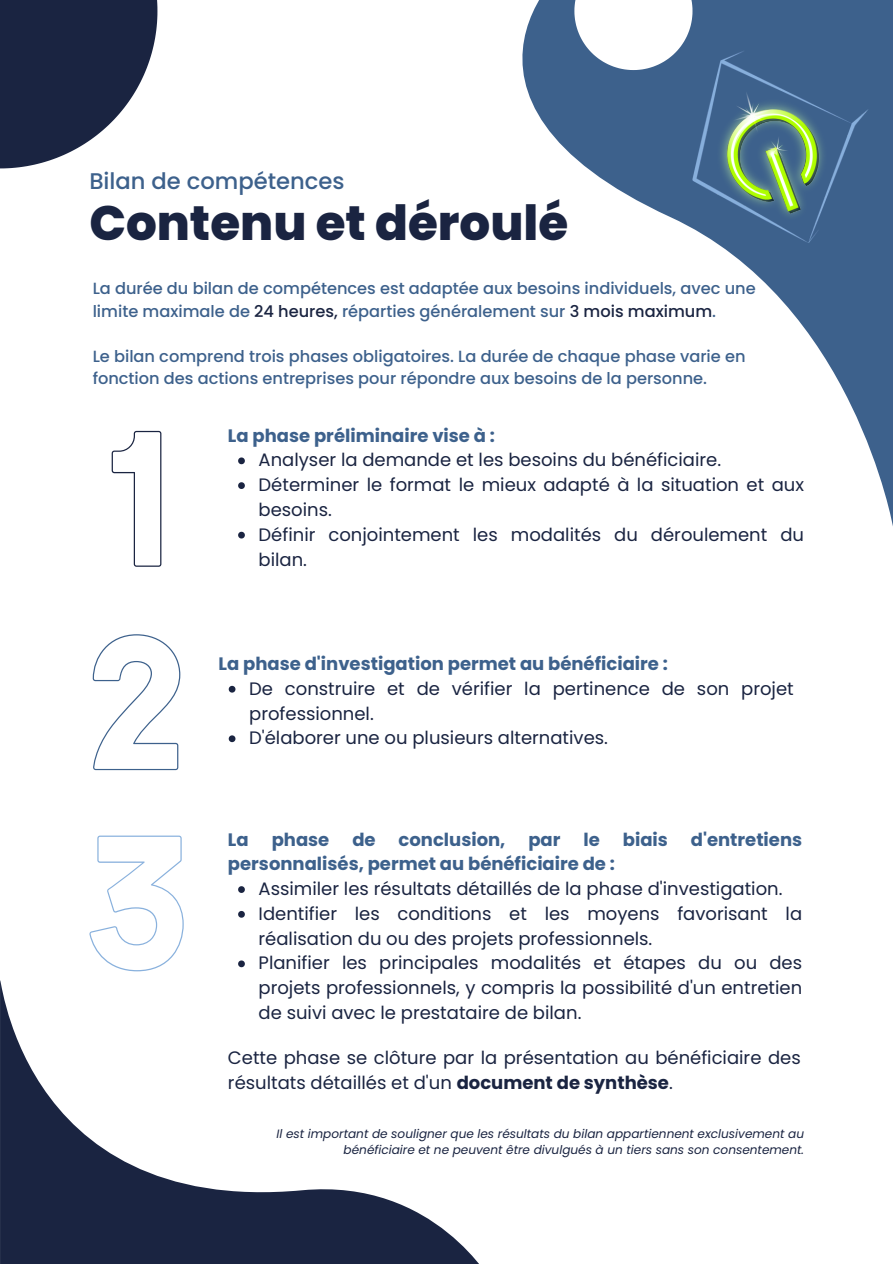
<style>
.page{position:relative;width:893px;height:1264px;background:#fff}
.page>*{position:absolute;margin:0;border:0;box-sizing:border-box;transform-origin:0 0}
.t1{font:800 48.3px "Poppins";color:#1a2441}
.t2{font:500 22.65px "Poppins";color:#3d618c}
.t3{font:18px/24.8px "Poppins";color:#1a2441}
.t4{font:700 18px "Poppins";color:#3d618c}
.t5{font:500 16.2px/22.5px "Poppins";color:#3d618c}
.t6{font:italic 12.15px/16.6px "Poppins";color:#1a2441;text-align:right}
.s1{color:#1a2441}
.s2{font-weight:700}
</style>
<div class="page">
<svg style="left:112px;top:431px;width:49px;height:136px"></svg>
<svg style="left:93px;top:634px;width:87px;height:136px"></svg>
<svg style="left:89px;top:835px;width:95px;height:121px"></svg>
<svg style="left:238px;top:457px;width:7px;height:7px"></svg>
<svg style="left:238px;top:482px;width:7px;height:7px"></svg>
<svg style="left:238px;top:532px;width:7px;height:6px"></svg>
<svg style="left:238px;top:886px;width:7px;height:7px"></svg>
<svg style="left:238px;top:911px;width:7px;height:6px"></svg>
<svg style="left:0;top:956px;width:478px;height:307px"></svg>
<svg style="left:522px;top:0;width:370px;height:522px"></svg>
<svg style="left:574px;top:0;width:118px;height:70px"></svg>
<svg style="left:0;top:0;width:157px;height:168px"></svg>
<img style="left:672px;top:31px;width:220px;height:227px">
<svg style="left:229px;top:686px;width:6px;height:6px"></svg>
<svg style="left:229px;top:735px;width:6px;height:7px"></svg>
<p class="t2" style="left:89px;top:166px;width:256px">Bilan de compétences</p>
<p class="t1" style="left:89px;top:189px;width:480px">Contenu et déroulé</p>
<p class="t5" style="left:93px;top:277px;width:664px">La durée du bilan de compétences est adaptée aux besoins individuels, avec une limite maximale de <span class="s1">24 heures,</span> réparties généralement sur <span class="s1">3 mois maximum</span>.</p>
<p class="t5" style="left:93px;top:345px;width:654px">Le bilan comprend trois phases obligatoires. La durée de chaque phase varie en fonction des actions entreprises pour répondre aux besoins de la personne.</p>
<p class="t4" style="left:228px;top:423px;width:268px">La phase préliminaire vise à :</p>
<p class="t3" style="left:258px;top:448px;width:464px">Analyser la demande et les besoins du bénéficiaire.</p>
<p class="t3" style="left:258px;top:472px;width:547px">Déterminer le format le mieux adapté à la situation et aux besoins.</p>
<p class="t3" style="left:258px;top:522px;width:547px">Définir conjointement les modalités du déroulement du bilan.</p>
<p class="t4" style="left:218px;top:651px;width:451px">La phase d'investigation permet au bénéficiaire :</p>
<p class="t3" style="left:249px;top:676px;width:546px">De construire et de vérifier la pertinence de son projet professionnel.</p>
<p class="t3" style="left:249px;top:725px;width:360px">D'élaborer une ou plusieurs alternatives.</p>
<p class="t4" style="left:228px;top:826px;width:22px">La</p>
<p class="t4" style="left:272px;top:826px;width:59px">phase</p>
<p class="t4" style="left:352px;top:826px;width:25px">de</p>
<p class="t4" style="left:398px;top:826px;width:108px">conclusion,</p>
<p class="t4" style="left:528px;top:826px;width:34px">par</p>
<p class="t4" style="left:583px;top:826px;width:18px">le</p>
<p class="t4" style="left:622px;top:826px;width:47px">biais</p>
<p class="t4" style="left:690px;top:826px;width:113px">d'entretiens</p>
<p class="t4" style="left:228px;top:851px;width:388px">personnalisés, permet au bénéficiaire de :</p>
<p class="t3" style="left:258px;top:876px;width:525px">Assimiler les résultats détaillés de la phase d'investigation.</p>
<p class="t3" style="left:258px;top:901px;width:545px">Identifier les conditions et les moyens favorisant la réalisation du ou des projets professionnels.</p>
<p class="t3" style="left:258px;top:950px;width:545px;text-align:justify">Planifier les principales modalités et étapes du ou des projets professionnels, y compris la possibilité d'un entretien de suivi avec le prestataire de bilan.</p>
<p class="t3" style="left:228px;top:1045px;width:574px">Cette phase se clôture par la présentation au bénéficiaire des résultats détaillés et d'un <span class="s2">document de synthèse</span>.</p>
<p class="t6" style="left:276px;top:1124px;width:529px">Il est important de souligner que les résultats du bilan appartiennent exclusivement au bénéficiaire et ne peuvent être divulgués à un tiers sans son consentement.</p>
</div>
